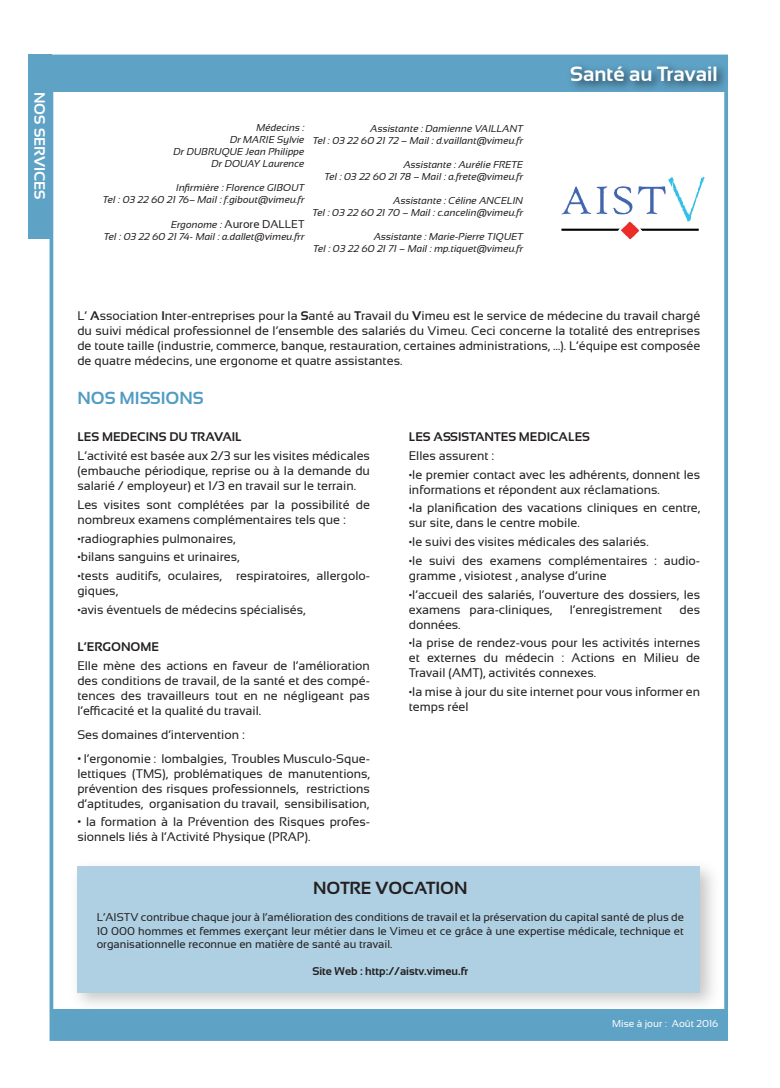
<style>
.page{position:relative;width:780px;height:1088px;background:#fff}
.page>*{position:absolute;margin:0;border:0;box-sizing:border-box;transform-origin:0 0}
.t1{font:700 20.62px "Sansation";color:#fff}
.t2{font:700 17.5px "Sansation";color:#231f20}
.t3{font:700 17.5px "Sansation";color:#519cc4}
.t4{font:700 15px "Sansation";color:#fff}
.t5{font:12.5px/15px "Sansation";color:#231f20}
.t6{font:700 12.5px "Sansation";color:#231f20}
.t7{font:11.25px/13.5px "Sansation";color:#231f20;text-align:justify}
.t8{font:700 11.25px "Sansation";color:#231f20}
.t9{font:italic 10px/12px "Sansation";color:#231f20;text-align:right}
.t10{font:10px "Sansation";color:#fff}
.s1{font-style:italic;font-size:10px}
.s2{font-weight:700}
.s3{font-size:11.25px}
</style>
<div class="page">
<img style="left:65px;top:868px;width:658px;height:142px">
<div style="left:77px;top:866px;width:623px;height:126px;background:#aed0e2"></div>
<img style="left:561px;top:176px;width:144px;height:67px">
<div style="left:51px;top:1010px;width:675px;height:29px;background:#5ea2c6"></div>
<div style="left:51px;top:55px;width:675px;height:37px;background:#5ea2c6"></div>
<img style="left:571px;top:55px;width:157px;height:54px">
<div style="left:28px;top:54px;width:23px;height:185px;background:#5ea2c6"></div>
<p class="t4" style="left:48px;top:92px;width:110px;rotate:90deg">NOS SERVICES</p>
<p class="t9" style="left:174px;top:121px;width:132px">Médecins :<br>Dr MARIE Sylvie<br>Dr DUBRUQUE Jean Philippe<br>Dr DOUAY Laurence</p>
<p class="t9" style="left:103px;top:181px;width:203px">Infirmière : Florence GIBOUT<br>Tel : 03 22 60 21 76– Mail : f.gibout@vimeu.fr</p>
<p class="t7" style="left:171px;top:218px;width:135px"><span class="s1">Ergonome :</span> Aurore DALLET</p>
<p class="t9" style="left:104px;top:231px;width:202px">Tel : 03 22 60 21 74- Mail : a.dallet@vimeu.frr</p>
<p class="t9" style="left:313px;top:123px;width:212px">Assistante : Damienne VAILLANT<br>Tel : 03 22 60 21 72 – Mail : d.vaillant@vimeu.fr</p>
<p class="t9" style="left:324px;top:159px;width:200px">Assistante : Aurélie FRETE<br>Tel : 03 22 60 21 78 – Mail : a.frete@vimeu.fr</p>
<p class="t9" style="left:312px;top:195px;width:212px">Assistante : Céline ANCELIN<br>Tel : 03 22 60 21 70 – Mail : c.ancelin@vimeu.fr</p>
<p class="t9" style="left:313px;top:231px;width:211px">Assistante : Marie-Pierre TIQUET<br>Tel : 03 22 60 21 71 – Mail : mp.tiquet@vimeu.fr</p>
<h1 class="t1" style="left:570px;top:62px;width:149px">Santé au Travail</h1>
<p class="t5" style="left:77px;top:308px;width:624px;text-align:justify">L’ <span class="s2">A</span>ssociation <span class="s2">I</span>nter-entreprises pour la <span class="s2">S</span>anté au <span class="s2">T</span>ravail du <span class="s2">V</span>imeu est le service de médecine du travail chargé du suivi médical professionnel de l’ensemble des salariés du Vimeu. Ceci concerne la totalité des entreprises de toute taille (industrie, commerce, banque, restauration, certaines administrations, …). L’équipe est composée de quatre médecins, une ergonome et quatre assistantes.</p>
<h2 class="t3" style="left:77px;top:388px;width:128px">NOS MISSIONS</h2>
<p class="t6" style="left:77px;top:430px;width:166px">LES MEDECINS DU TRAVAIL</p>
<p class="t5" style="left:77px;top:448px;width:294px;text-align:justify">L’activité est basée aux 2/3 sur les visites médicales (embauche périodique, reprise ou à la demande du salarié / employeur) et 1/3 en travail sur le terrain.</p>
<p class="t5" style="left:77px;top:497px;width:294px">Les visites sont complétées par la possibilité de nombreux examens complémentaires tels que :</p>
<p class="t5" style="left:77px;top:531px;width:160px"><span class="s3">•</span>radiographies pulmonaires,</p>
<p class="t5" style="left:77px;top:549px;width:164px"><span class="s3">•</span>bilans sanguins et urinaires,</p>
<p class="t5" style="left:77px;top:568px;width:294px"><span class="s3">•</span>tests auditifs, oculaires, respiratoires, allergolo&shy;giques,</p>
<p class="t5" style="left:77px;top:602px;width:230px"><span class="s3">•</span>avis éventuels de médecins spécialisés,</p>
<p class="t6" style="left:77px;top:640px;width:83px">L’ERGONOME</p>
<p class="t5" style="left:77px;top:658px;width:294px;text-align:justify">Elle mène des actions en faveur de l’amélioration des conditions de travail, de la santé et des compé&shy;tences des travailleurs tout en ne négligeant pas l’efficacité et la qualité du travail.</p>
<p class="t5" style="left:77px;top:727px;width:169px">Ses domaines d’intervention :</p>
<p class="t5" style="left:77px;top:751px;width:294px;text-align:justify">• l’ergonomie : lombalgies, Troubles Musculo-Sque&shy;lettiques (TMS), problématiques de manutentions, prévention des risques professionnels, restrictions d’aptitudes, organisation du travail, sensibilisation,</p>
<p class="t5" style="left:77px;top:814px;width:294px">• la formation à la Prévention des Risques profes&shy;sionnels liés à l’Activité Physique (PRAP).</p>
<p class="t6" style="left:409px;top:430px;width:183px">LES ASSISTANTES MEDICALES</p>
<p class="t5" style="left:409px;top:448px;width:87px">Elles assurent :</p>
<p class="t5" style="left:409px;top:467px;width:293px"><span class="s3">•</span>le premier contact avec les adhérents, donnent les informations et répondent aux réclamations.</p>
<p class="t5" style="left:409px;top:500px;width:293px"><span class="s3">•</span>la planification des vacations cliniques en centre, sur site, dans le centre mobile.</p>
<p class="t5" style="left:409px;top:534px;width:241px"><span class="s3">•</span>le suivi des visites médicales des salariés.</p>
<p class="t5" style="left:409px;top:553px;width:293px"><span class="s3">•</span>le suivi des examens complémentaires : audio&shy;gramme , visiotest , analyse d’urine</p>
<p class="t5" style="left:409px;top:587px;width:293px"><span class="s3">•</span>l’accueil des salariés, l’ouverture des dossiers, les examens para-cliniques,</p>
<p class="t5" style="left:569px;top:602px;width:94px">l’enregistrement</p>
<p class="t5" style="left:679px;top:602px;width:22px">des</p>
<p class="t5" style="left:409px;top:617px;width:53px">données.</p>
<p class="t5" style="left:409px;top:635px;width:293px;text-align:justify"><span class="s3">•</span>la prise de rendez-vous pour les activités internes et externes du médecin : Actions en Milieu de Travail (AMT), activités connexes.</p>
<p class="t5" style="left:409px;top:684px;width:293px"><span class="s3">•</span>la mise à jour du site internet pour vous informer en temps réel</p>
<h2 class="t2" style="left:313px;top:878px;width:156px">NOTRE VOCATION</h2>
<p class="t7" style="left:97px;top:910px;width:588px">L’AISTV contribue chaque jour à l’amélioration des conditions de travail et la préservation du capital santé de plus de 10 000 hommes et femmes exerçant leur métier dans le Vimeu et ce grâce à une expertise médicale, technique et organisationnelle reconnue en matière de santé au travail.</p>
<p class="t8" style="left:312px;top:965px;width:157px">Site Web : http://aistv.vimeu.fr</p>
<p class="t10" style="left:612px;top:1018px;width:108px">Mise à jour : Août 2016</p>
</div>
